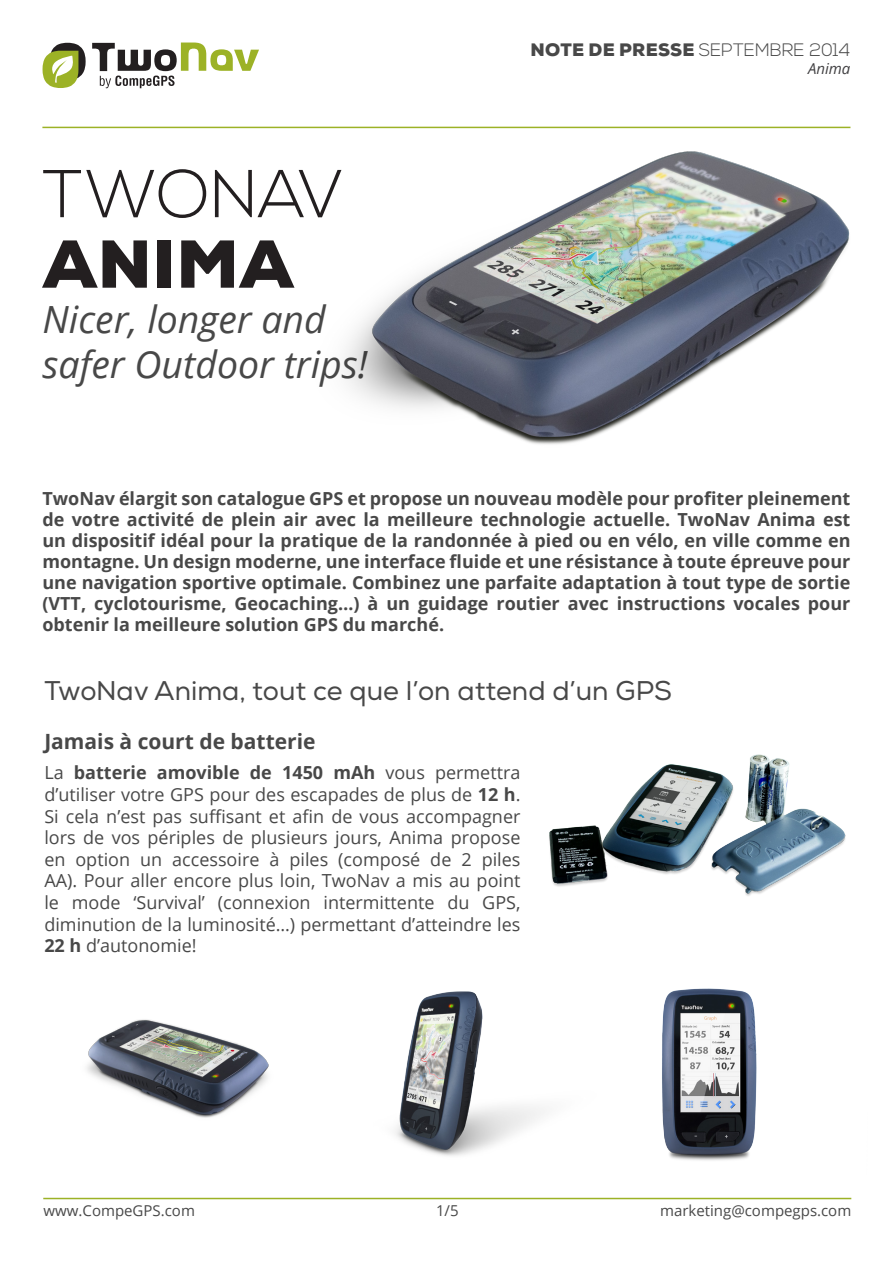
<style>
.page{position:relative;width:893px;height:1263px;background:#fff}
.page>*{position:absolute;margin:0;border:0;box-sizing:border-box;transform-origin:0 0}
.P2_izquierda{font:300 67.5px/70.5px "Nexa";color:#231f20}
.P2_izquierda-2{font:italic 37.5px "Open Sans";color:#484848}
.P1_justificado{font:27px "Nexa";color:#484848}
.P1_justificado-2{font:700 21px "Open Sans";color:#484848}
.P1_justificado-3{font:700 18px/21px "Open Sans";color:#484848;text-align:justify}
.P1_justificado-4{font:18px/21.6px "Open Sans";color:#484848;text-align:justify}
.t1{font:300 18px "Nexa";color:#484848}
.P5_derecha{font:15px "Open Sans";color:#484848}
.t2{font:italic 15px "Open Sans";color:#414042}
.s1{font-weight:900}
.s2{font-weight:700}
</style>
<div class="page">
<svg style="left:92px;top:42px;width:167px;height:46px"></svg>
<svg style="left:43px;top:43px;width:43px;height:45px"></svg>
<hr style="left:42px;top:127px;width:808px;height:1px;background:#9cb226">
<hr style="left:43px;top:1198px;width:808px;height:1px;background:#9cb226">
<img style="left:315px;top:127px;width:536px;height:318px">
<img style="left:549px;top:754px;width:297px;height:142px">
<img style="left:87px;top:1019px;width:182px;height:99px">
<img style="left:395px;top:991px;width:150px;height:165px">
<img style="left:662px;top:988px;width:95px;height:173px">
<p class="P2_izquierda" style="left:43px;top:162px;width:302px">TWONAV<br><span class="s1">ANIMA</span></p>
<p class="P2_izquierda-2" style="left:43px;top:293px;width:285px">Nicer, longer and</p>
<p class="P2_izquierda-2" style="left:43px;top:338px;width:327px">safer Outdoor trips!</p>
<p class="t1" style="left:531px;top:39px;width:321px"><span class="s1">NOTE DE PRESSE</span> SEPTEMBRE 2014</p>
<p class="t2" style="left:808px;top:58px;width:44px">Anima</p>
<p class="P1_justificado-3" style="left:42px;top:487px;width:810px">TwoNav élargit son catalogue GPS et propose un nouveau modèle pour profiter pleinement de votre activité de plein air avec la meilleure technologie actuelle. TwoNav Anima est un dispositif idéal pour la pratique de la randonnée à pied ou en vélo, en ville comme en montagne. Un design moderne, une interface fluide et une résistance à toute épreuve pour une navigation sportive optimale. Combinez une parfaite adaptation à tout type de sortie (VTT, cyclotourisme, Geocaching…) à un guidage routier avec instructions vocales pour obtenir la meilleure solution GPS du marché.</p>
<p class="P1_justificado" style="left:44px;top:674px;width:629px">TwoNav Anima, tout ce que l’on attend d’un GPS</p>
<p class="P1_justificado-2" style="left:44px;top:727px;width:273px">Jamais à court de batterie</p>
<p class="P1_justificado-4" style="left:44px;top:762px;width:478px">La <span class="s2">batterie amovible de 1450 mAh</span> vous permettra d’utiliser votre GPS pour des escapades de plus de <span class="s2">12 h</span>.<br>Si cela n’est pas suffisant et afin de vous accompagner lors de vos périples de plusieurs jours, Anima propose en option un accessoire à piles (composé de 2 piles AA). Pour aller encore plus loin, TwoNav a mis au point le mode ‘Survival’ (connexion intermittente du GPS, diminution de la luminosité…) permettant d’atteindre les <span class="s2">22 h</span> d’autonomie!</p>
<p class="P5_derecha" style="left:44px;top:1200px;width:153px">www.CompeGPS.com</p>
<p class="P5_derecha" style="left:436px;top:1200px;width:24px">1/5</p>
<p class="P5_derecha" style="left:660px;top:1200px;width:193px">marketing@compegps.com</p>
</div>
